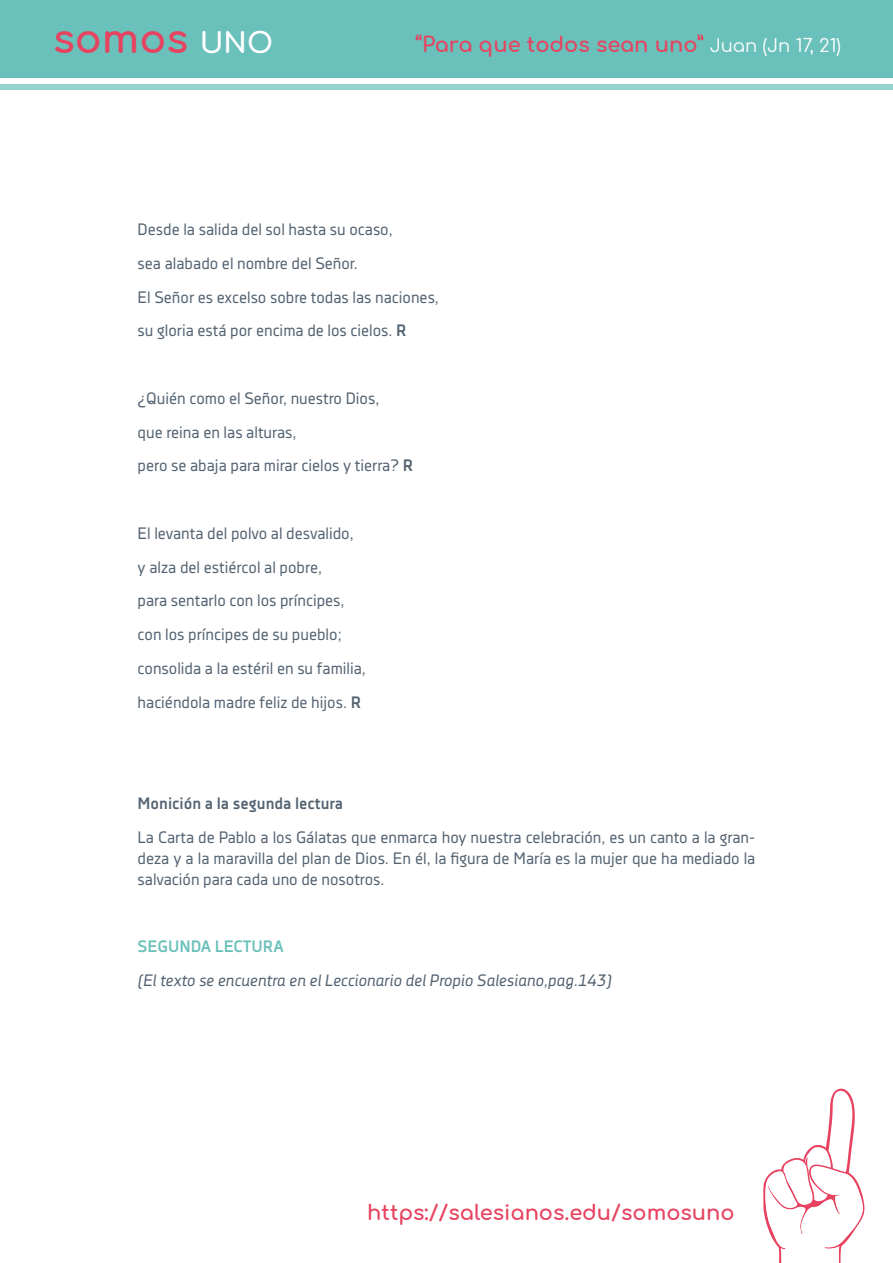
<style>
.page{position:relative;width:893px;height:1263px;background:#fff}
.page>*{position:absolute;margin:0;border:0;box-sizing:border-box;transform-origin:0 0}
.t1{font:700 40.05px "Comfortaa";color:#e74360}
.t2{font:700 21px "Comfortaa";color:#e74360}
.t3{font:16.5px/33.8px "Decima Nova Pro";color:#536271}
.t4{font:italic 16.5px "Decima Nova Pro";color:#536271}
.t5{font:700 16.5px "Decima Nova Pro";color:#536271}
.t6{font:700 16.5px "Decima Nova Pro";color:#6ac0ba}
.s1{font-size:28.2px;color:#fff}
.s2{font-weight:400;font-size:18px;color:#fff}
.s3{font-weight:700}
</style>
<div class="page">
<svg style="left:763px;top:1089px;width:101px;height:174px"></svg>
<div style="left:0;top:0;width:893px;height:77px;background:#6ac0ba"></div>
<div style="left:0;top:84px;width:893px;height:6px;background:#96d3cf"></div>
<h1 class="t1" style="left:53px;top:1px;width:221px">somos <span class="s1">UNO</span></h1>
<p class="t2" style="left:416px;top:25px;width:427px">“Para que todos sean uno” <span class="s2">Juan (Jn 17, 21)</span></p>
<p class="t3" style="left:138px;top:213px;width:303px">Desde la salida del sol hasta su ocaso,<br>sea alabado el nombre del Señor.<br>El Señor es excelso sobre todas las naciones, su gloria está por encima de los cielos. <span class="s3">R</span></p>
<p class="t3" style="left:138px;top:381px;width:277px">¿Quién como el Señor, nuestro Dios,<br>que reina en las alturas,<br>pero se abaja para mirar cielos y tierra? <span class="s3">R</span></p>
<p class="t3" style="left:138px;top:516px;width:230px">El levanta del polvo al desvalido, y alza del estiércol al pobre,<br>para sentarlo con los príncipes, con los príncipes de su pueblo; consolida a la estéril en su familia, haciéndola madre feliz de hijos. <span class="s3">R</span></p>
<p class="t5" style="left:138px;top:794px;width:207px">Monición a la segunda lectura</p>
<p class="t3" style="left:138px;top:827px;width:619px;line-height:21px;text-align:justify">La Carta de Pablo a los Gálatas que enmarca hoy nuestra celebración, es un canto a la gran&shy;deza y a la maravilla del plan de Dios. En él, la figura de María es la mujer que ha mediado la salvación para cada uno de nosotros.</p>
<p class="t6" style="left:138px;top:937px;width:148px">SEGUNDA LECTURA</p>
<p class="t4" style="left:138px;top:971px;width:476px">(El texto se encuentra en el Leccionario del Propio Salesiano,pag.143)</p>
<p class="t2" style="left:367px;top:1193px;width:369px">https://salesianos.edu/somosuno</p>
</div>
